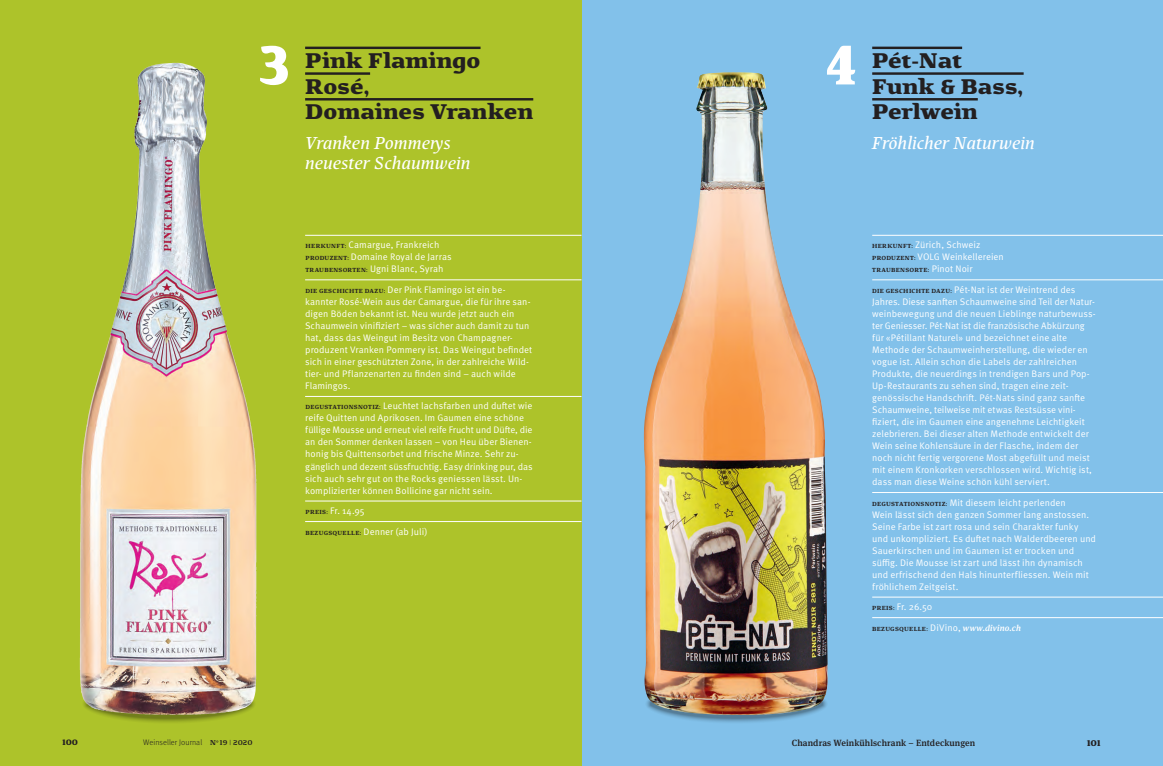
<style>
.page{position:relative;width:1163px;height:766px;background:#fff}
.page>*{position:absolute;margin:0;border:0;box-sizing:border-box;transform-origin:0 0}
.t1{font:900 63px "Pagewalker";color:#fff}
.t2{font:900 23.4px/25.7px "Pagewalker";color:#231f20}
.t3{font:italic 19px/20px "Pagewalker";color:#fff}
.t4{font:9.5px/12px "Meta OT Norm";color:#fff}
.t5{font:900 9.5px "Pagewalker";color:#231f20}
.t6{font:500 9px "Meta Serif OT";letter-spacing:.01em;color:#231f20}
.t7{font:900 9px "Pagewalker";color:#231f20}
.t8{font:300 8px "Meta OT";letter-spacing:.01em;color:#231f20}
.t9{font:700 6.5px "Pagewalker";letter-spacing:.04em;color:#231f20}
.s1{font-family:"Pagewalker";font-weight:700;font-size:6.5px;color:#231f20}
.s2{font-family:"Meta OT Norm";font-weight:400;font-size:9.5px;color:#fff}
.s3{font-family:"Meta Serif OT";font-weight:500;font-style:italic;font-size:8.7px;color:#fff}
.s4{font-family:"Pagewalker";font-weight:700;font-size:7.8px}
.s5{font-family:"Pagewalker";font-weight:700;font-size:7px}
.s6{font-family:"Pagewalker";font-weight:700}
.s7{font-family:"Pagewalker";font-weight:400}
</style>
<div class="page">
<div style="left:0;top:0;width:581px;height:765px;background:#adc32a"></div>
<svg style="left:81px;top:682px;width:176px;height:42px"></svg>
<img style="left:79px;top:62px;width:178px;height:656px">
<div style="left:582px;top:0;width:580px;height:765px;background:#82c1ea"></div>
<svg style="left:644px;top:682px;width:184px;height:42px"></svg>
<img style="left:643px;top:72px;width:184px;height:642px">
<hr style="left:305px;top:235px;width:276px;height:1px;background:#fff">
<hr style="left:305px;top:279px;width:276px;height:1px;background:#fff">
<hr style="left:305px;top:396px;width:276px;height:1px;background:#fff">
<hr style="left:305px;top:500px;width:276px;height:1px;background:#fff">
<hr style="left:305px;top:521px;width:276px;height:1px;background:#fff">
<hr style="left:305px;top:47px;width:175px;height:2px;background:#231f20">
<hr style="left:305px;top:72px;width:65px;height:3px;background:#231f20">
<hr style="left:305px;top:98px;width:228px;height:2px;background:#231f20">
<hr style="left:872px;top:47px;width:89px;height:2px;background:#231f20">
<hr style="left:872px;top:72px;width:151px;height:3px;background:#231f20">
<hr style="left:872px;top:98px;width:105px;height:2px;background:#231f20">
<hr style="left:872px;top:235px;width:290px;height:1px;background:#fff">
<hr style="left:872px;top:279px;width:290px;height:1px;background:#fff">
<hr style="left:872px;top:492px;width:290px;height:1px;background:#fff">
<hr style="left:872px;top:596px;width:290px;height:1px;background:#fff">
<hr style="left:872px;top:617px;width:290px;height:1px;background:#fff">
<h1 class="t1" style="left:257px;top:27px;width:36px">3</h1>
<h2 class="t2" style="left:305px;top:48px;width:229px">Pink Flamingo<br>Rosé,<br>Domaines Vranken</h2>
<h3 class="t3" style="left:305px;top:133px;width:167px">Vranken Pommerys neuester Schaumwein</h3>
<p class="t4" style="left:305px;top:239px;width:148px"><span class="s1">HERKUNFT:</span> Camargue, Frankreich<br><span class="s1">PRODUZENT:</span> Domaine Royal de Jarras<br><span class="s1">TRAUBENSORTEN:</span> Ugni Blanc, Syrah</p>
<p class="t4" style="left:305px;top:283px;width:229px"><span class="s1">DIE GESCHICHTE DAZU:</span> Der Pink Flamingo ist ein be&shy;kannter Rosé-Wein aus der Camargue, die für ihre san&shy;digen Böden bekannt ist. Neu wurde jetzt auch ein Schaumwein vinifiziert – was sicher auch damit zu tun hat, dass das Weingut im Besitz von Champagner&shy;produzent Vranken Pommery ist. Das Weingut befindet sich in einer geschützten Zone, in der zahlreiche Wild&shy;tier- und Pflanzenarten zu finden sind – auch wilde Flamingos.</p>
<p class="t4" style="left:305px;top:400px;width:229px"><span class="s1">DEGUSTATIONSNOTIZ:</span> Leuchtet lachsfarben und duftet wie reife Quitten und Aprikosen. Im Gaumen eine schöne füllige Mousse und erneut viel reife Frucht und Düfte, die an den Sommer denken lassen – von Heu über Bienen&shy;honig bis Quittensorbet und frische Minze. Sehr zu&shy;gänglich und dezent süssfruchtig. Easy drinking pur, das sich auch sehr gut on the Rocks geniessen lässt. Un&shy;komplizierter können Bollicine gar nicht sein.</p>
<p class="t4" style="left:305px;top:500px;width:123px;line-height:20.5px"><span class="s1">PREIS:</span> Fr. 14.95<br><span class="s1">BEZUGSQUELLE:</span> Denner (ab Juli)</p>
<h1 class="t1" style="left:823px;top:27px;width:36px">4</h1>
<h2 class="t2" style="left:872px;top:48px;width:153px">Pét-Nat<br>Funk &amp; Bass,<br>Perlwein</h2>
<h3 class="t3" style="left:872px;top:133px;width:164px">Fröhlicher Naturwein</h3>
<p class="t4" style="left:872px;top:239px;width:133px"><span class="s1">HERKUNFT:</span> Zürich, Schweiz<br><span class="s1">PRODUZENT:</span> VOLG Weinkellereien</p>
<p class="t9" style="left:872px;top:266px;width:102px">TRAUBENSORTE: <span class="s2">Pinot Noir</span></p>
<p class="t4" style="left:872px;top:283px;width:225px"><span class="s1">DIE GESCHICHTE DAZU:</span> Pét-Nat ist der Weintrend des Jahres. Diese sanften Schaumweine sind Teil der Natur&shy;weinbewegung und die neuen Lieblinge naturbewuss&shy;ter Geniesser. Pét-Nat ist die französische Abkürzung für «Pétillant Naturel» und bezeichnet eine alte Methode der Schaumweinherstellung, die wieder en vogue ist. Allein schon die Labels der zahlreichen Produkte, die neuerdings in trendigen Bars und Pop-- Up-Restaurants zu sehen sind, tragen eine zeit&shy;genössische Handschrift. Pét-Nats sind ganz sanfte Schaumweine, teilweise mit etwas Restsüsse vini&shy;fiziert, die im Gaumen eine angenehme Leichtigkeit zelebrieren. Bei dieser alten Methode entwickelt der Wein seine Kohlensäure in der Flasche, indem der noch nicht fertig vergorene Most abgefüllt und meist mit einem Kronkorken verschlossen wird. Wichtig ist, dass man diese Weine schön kühl serviert.</p>
<p class="t4" style="left:872px;top:496px;width:225px"><span class="s1">DEGUSTATIONSNOTIZ:</span> Mit diesem leicht perlenden<br>Wein lässt sich den ganzen Sommer lang anstossen.<br>Seine Farbe ist zart rosa und sein Charakter funky und unkompliziert. Es duftet nach Walderdbeeren und Sauerkirschen und im Gaumen ist er trocken und süffig. Die Mousse ist zart und lässt ihn dynamisch und erfrischend den Hals hinunterfliessen. Wein mit fröhlichem Zeitgeist.</p>
<p class="t4" style="left:872px;top:600px;width:62px"><span class="s1">PREIS:</span> Fr. 26.50</p>
<p class="t9" style="left:872px;top:624px;width:150px">BEZUGSQUELLE: <span class="s2">DiVino,</span> <span class="s3">www.divino.ch</span></p>
<p class="t7" style="left:62px;top:736px;width:17px">100</p>
<p class="t8" style="left:143px;top:737px;width:111px">Weinseller Journal <span class="s4">N</span><span class="s5">°</span><span class="s6">19</span> <span class="s7">|</span> <span class="s6">2020</span></p>
<p class="t6" style="left:791px;top:736px;width:185px">Chandras Weinkühlschrank – Entdeckungen</p>
<p class="t5" style="left:1086px;top:736px;width:15px">101</p>
</div>
